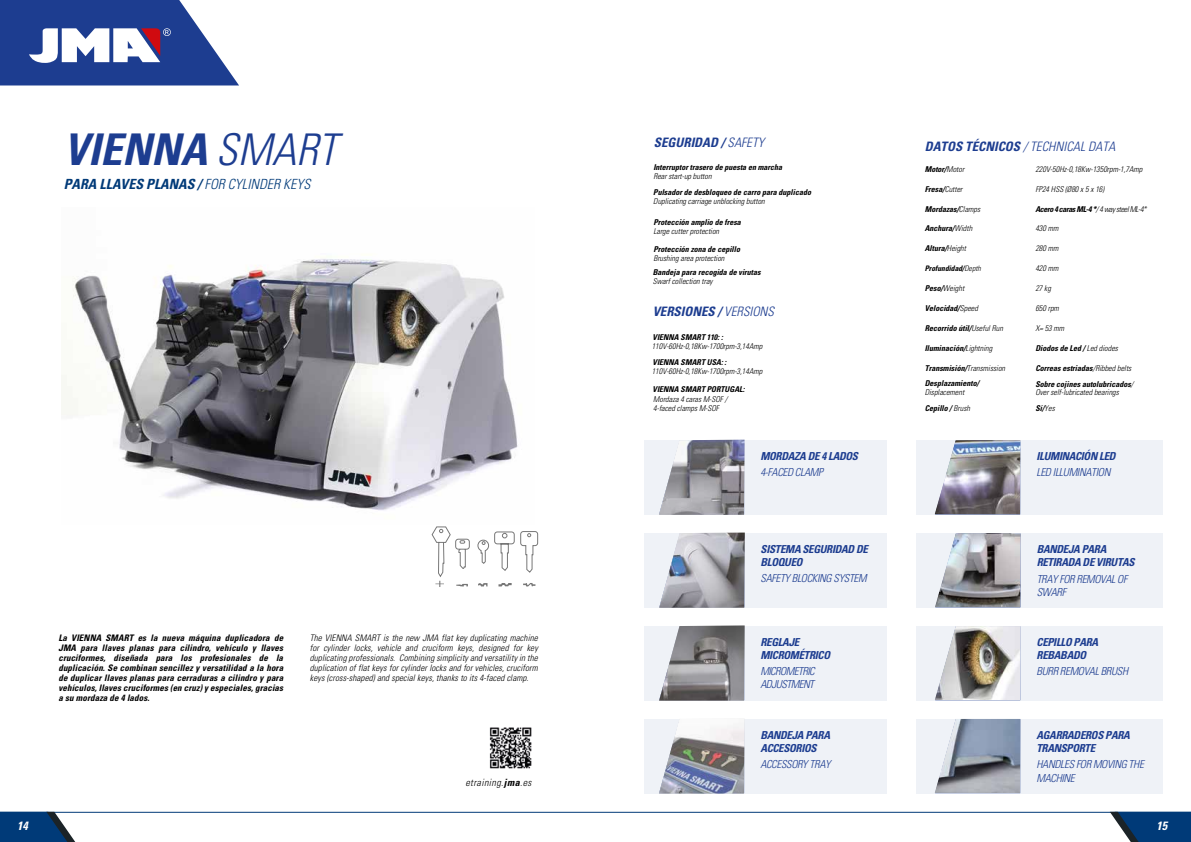
<style>
.page{position:relative;width:1191px;height:842px;background:#fff}
.page>*{position:absolute;margin:0;border:0;box-sizing:border-box;transform-origin:0 0}
.t1{font:italic 700 condensed 43.7px "Univers LT";color:#1d3d90}
.t2{font:italic 700 condensed 14px "Univers LT";color:#003a78}
.t3{font:italic 700 condensed 13px "Univers LT";color:#1d3d90}
.t4{font:italic 300 condensed 13px "Univers LT";color:#1d3d90}
.t5{font:italic 700 condensed 12px "Univers LT";color:#fff}
.t6{font:italic 700 condensed 11px/13.2px "Univers LT";letter-spacing:-.03em;color:#1d3d90}
.t7{font:italic 300 condensed 11px/13.2px "Univers LT";letter-spacing:-.03em;color:#1d3d90}
.t8{font:italic 300 condensed 11px/13.2px "Univers LT";letter-spacing:-.05em;color:#1d3d90}
.t9{font:italic 300 condensed 10px "Univers LT";letter-spacing:.04em;color:#000}
.t10{font:italic 700 condensed 9px/10px "Univers LT";letter-spacing:.01em;color:#000;text-align:justify}
.t11{font:italic 300 condensed 9px/10px "Univers LT";letter-spacing:.01em;color:#000;text-align:justify}
.t12{font:italic 700 condensed 8px/15.9px "Univers LT";color:#000}
.t13{font:italic 300 condensed 8px/15.9px "Univers LT";color:#000}
.t14{font:italic 700 condensed 8px "Univers LT";letter-spacing:-.05em;color:#000}
.t15{font:italic 700 condensed 7.6px "Univers LT";color:#000}
.s1{font-weight:300}
.s2{font-weight:700}
</style>
<div class="page">
<hr style="left:0;top:812px;width:1191px;height:1px;background:#003a78">
<svg style="left:0;top:812px;width:81px;height:30px"></svg>
<svg style="left:1109px;top:812px;width:82px;height:30px"></svg>
<svg style="left:0;top:0;width:239px;height:85px"></svg>
<img style="left:61px;top:259px;width:457px;height:251px">
<img style="left:489px;top:727px;width:42px;height:42px">
<svg style="left:478px;top:583px;width:9px;height:3px"></svg>
<svg style="left:498px;top:583px;width:13px;height:3px"></svg>
<svg style="left:523px;top:583px;width:12px;height:3px"></svg>
<svg style="left:432px;top:526px;width:38px;height:61px"></svg>
<svg style="left:477px;top:532px;width:37px;height:39px"></svg>
<svg style="left:520px;top:531px;width:18px;height:42px"></svg>
<div style="left:916px;top:533px;width:247px;height:74px;background:#eff2f7"></div>
<img style="left:935px;top:533px;width:85px;height:74px">
<div style="left:644px;top:533px;width:243px;height:74px;background:#eff2f7"></div>
<img style="left:659px;top:532px;width:86px;height:76px">
<div style="left:916px;top:626px;width:246px;height:74px;background:#eff2f7"></div>
<img style="left:935px;top:626px;width:85px;height:74px">
<div style="left:644px;top:626px;width:242px;height:74px;background:#eff2f7"></div>
<img style="left:659px;top:625px;width:85px;height:76px">
<div style="left:916px;top:719px;width:246px;height:74px;background:#eff2f7"></div>
<img style="left:935px;top:719px;width:85px;height:74px">
<div style="left:644px;top:719px;width:242px;height:74px;background:#eff2f7"></div>
<img style="left:659px;top:719px;width:85px;height:74px">
<div style="left:916px;top:440px;width:246px;height:74px;background:#eff2f7"></div>
<img style="left:934px;top:440px;width:86px;height:74px">
<div style="left:644px;top:440px;width:242px;height:74px;background:#eff2f7"></div>
<img style="left:659px;top:440px;width:85px;height:75px">
<h1 class="t1" style="left:64px;top:123px;width:275px">VIENNA <span class="s1">SMART</span></h1>
<h2 class="t2" style="left:64px;top:175px;width:248px">PARA LLAVES PLANAS / <span class="s1">FOR CYLINDER KEYS</span></h2>
<p class="t10" style="left:58px;top:633px;width:226px">La VIENNA SMART es la nueva máquina duplicadora de JMA para llaves planas para cilindro, vehículo y llaves cruciformes, diseñada para los profesionales de la duplicación. Se combinan sencillez y versatilidad a la hora de duplicar llaves planas para cerraduras a cilindro y para vehículos, llaves cruciformes (en cruz) y especiales, gracias a su mordaza de 4 lados.</p>
<p class="t11" style="left:310px;top:633px;width:230px">The VIENNA SMART is the new JMA flat key duplicating machine for cylinder locks, vehicle and cruciform keys, designed for key duplicating professionals. Combining simplicity and versatility in the duplication of flat keys for cylinder locks and for vehicles, cruciform keys (cross-shaped) and special keys, thanks to its 4-faced clamp.</p>
<p class="t9" style="left:465px;top:776px;width:67px">etraining.<span class="s2">jma</span>.es</p>
<h3 class="t3" style="left:654px;top:135px;width:112px">SEGURIDAD / <span class="s1">SAFETY</span></h3>
<p class="t12" style="left:653px;top:159px;width:130px">Interruptor trasero de puesta en marcha</p>
<p class="t13" style="left:653px;top:168px;width:60px">Rear start-up button</p>
<p class="t12" style="left:653px;top:214px;width:89px">Protección amplio de fresa</p>
<p class="t13" style="left:653px;top:223px;width:67px">Large cutter protection</p>
<p class="t12" style="left:653px;top:184px;width:159px">Pulsador de desbloqueo de carro para duplicado</p>
<p class="t13" style="left:653px;top:193px;width:113px">Duplicating carriage unblocking button</p>
<p class="t12" style="left:653px;top:241px;width:88px">Protección zona de cepillo</p>
<p class="t13" style="left:653px;top:250px;width:73px">Brushing area protection</p>
<p class="t12" style="left:652px;top:265px;width:109px">Bandeja para recogida de virutas</p>
<p class="t13" style="left:652px;top:274px;width:61px">Swarf collection tray</p>
<h3 class="t3" style="left:652px;top:304px;width:123px">VERSIONES / <span class="s1">VERSIONS</span></h3>
<p class="t12" style="left:652px;top:329px;width:72px">VIENNA SMART 110: :</p>
<p class="t12" style="left:652px;top:354px;width:75px">VIENNA SMART USA: :</p>
<p class="t12" style="left:652px;top:381px;width:94px">VIENNA SMART PORTUGAL:</p>
<p class="t13" style="left:652px;top:338px;width:112px">110V-60Hz-0,18Kw-1700rpm-3,14Amp</p>
<p class="t13" style="left:652px;top:363px;width:112px">110V-60Hz-0,18Kw-1700rpm-3,14Amp</p>
<p class="t13" style="left:653px;top:394px;width:76px;line-height:9px">Mordaza 4 caras M-SOF /<br>4-faced clamps M-SOF</p>
<h3 class="t6" style="left:760px;top:450px;width:99px">MORDAZA DE 4 LADOS</h3>
<h3 class="t7" style="left:760px;top:466px;width:64px">4-FACED CLAMP</h3>
<h3 class="t6" style="left:760px;top:542px;width:109px">SISTEMA SEGURIDAD DE<br>BLOQUEO</h3>
<h3 class="t7" style="left:760px;top:572px;width:108px">SAFETY BLOCKING SYSTEM</h3>
<h3 class="t6" style="left:760px;top:635px;width:71px">REGLAJE<br>MICROMÉTRICO</h3>
<h3 class="t8" style="left:760px;top:665px;width:56px">MICROMETRIC<br>ADJUSTMENT</h3>
<h3 class="t6" style="left:760px;top:728px;width:71px">BANDEJA PARA<br>ACCESORIOS</h3>
<h3 class="t7" style="left:760px;top:758px;width:72px">ACCESSORY TRAY</h3>
<h3 class="t4" style="left:924px;top:138px;width:192px"><span class="s2">DATOS TÉCNICOS</span> / TECHNICAL DATA</h3>
<p class="t12" style="left:924px;top:181px;width:39px">Fresa/<span class="s1">Cutter</span></p>
<p class="t12" style="left:924px;top:161px;width:41px">Motor/<span class="s1">Motor</span></p>
<p class="t13" style="left:1035px;top:161px;width:109px">220V-50Hz-0,18Kw-1350rpm-1,7Amp</p>
<p class="t13" style="left:1035px;top:181px;width:70px">FP24 HSS (Ø80 x 5 x 16)</p>
<p class="t14" style="left:1035px;top:204px;width:113px">Acero 4 caras ML-4 *<span class="s1">/ 4 way steel ML-4*</span></p>
<p class="t12" style="left:924px;top:201px;width:57px">Mordazas/<span class="s1">Clamps</span></p>
<p class="t12" style="left:924px;top:221px;width:49px">Anchura/<span class="s1">Width</span></p>
<p class="t12" style="left:924px;top:240px;width:43px">Altura/<span class="s1">Height</span></p>
<p class="t15" style="left:924px;top:264px;width:58px">Profundidad/<span class="s1">Depth</span></p>
<p class="t13" style="left:924px;top:280px;width:41px"><span class="s2">Peso/</span>Weight</p>
<p class="t12" style="left:924px;top:300px;width:55px">Velocidad/<span class="s1">Speed</span></p>
<p class="t12" style="left:924px;top:320px;width:80px">Recorrido útil/<span class="s1">Useful Run</span></p>
<p class="t12" style="left:924px;top:340px;width:69px">Iluminación/<span class="s1">Lightning</span></p>
<p class="t12" style="left:924px;top:360px;width:82px">Transmisión/<span class="s1">Transmission</span></p>
<p class="t12" style="left:924px;top:375px;width:56px">Desplazamiento/</p>
<p class="t13" style="left:924px;top:385px;width:41px">Displacement</p>
<p class="t12" style="left:924px;top:400px;width:47px">Cepillo / <span class="s1">Brush</span></p>
<p class="t13" style="left:1035px;top:221px;width:25px">430 mm</p>
<p class="t13" style="left:1035px;top:241px;width:25px">280 mm</p>
<p class="t13" style="left:1035px;top:280px;width:17px">27 kg</p>
<p class="t13" style="left:1035px;top:300px;width:25px">650 rpm</p>
<p class="t13" style="left:1035px;top:320px;width:30px">X= 53 mm</p>
<p class="t12" style="left:1035px;top:340px;width:84px">Diodos de Led / <span class="s1">Led diodes</span></p>
<p class="t12" style="left:1035px;top:360px;width:100px">Correas estriadas<span class="s1">/Ribbed belts<br></span>Sobre cojines autolubricados<span class="s1">/</span></p>
<p class="t13" style="left:1035px;top:384px;width:85px">Over self-lubricated bearings<br><span class="s2">Sí/</span>Yes</p>
<p class="t13" style="left:1035px;top:260px;width:25px">420 mm</p>
<h3 class="t6" style="left:1036px;top:450px;width:81px">ILUMINACIÓN LED</h3>
<h3 class="t7" style="left:1036px;top:466px;width:75px">LED ILLUMINATION</h3>
<h3 class="t6" style="left:1036px;top:543px;width:99px">BANDEJA PARA<br>RETIRADA DE VIRUTAS</h3>
<h3 class="t7" style="left:1036px;top:572px;width:92px">TRAY FOR REMOVAL OF<br>SWARF</h3>
<h3 class="t6" style="left:1036px;top:636px;width:63px">CEPILLO PARA<br>REBABADO</h3>
<h3 class="t7" style="left:1036px;top:665px;width:93px">BURR REMOVAL BRUSH</h3>
<h3 class="t6" style="left:1036px;top:728px;width:95px">AGARRADEROS PARA<br>TRANSPORTE</h3>
<h3 class="t7" style="left:1036px;top:758px;width:109px">HANDLES FOR MOVING THE<br>MACHINE</h3>
<h3 class="t5" style="left:17px;top:818px;width:12px">14</h3>
<h3 class="t5" style="left:1156px;top:819px;width:12px">15</h3>
</div>
